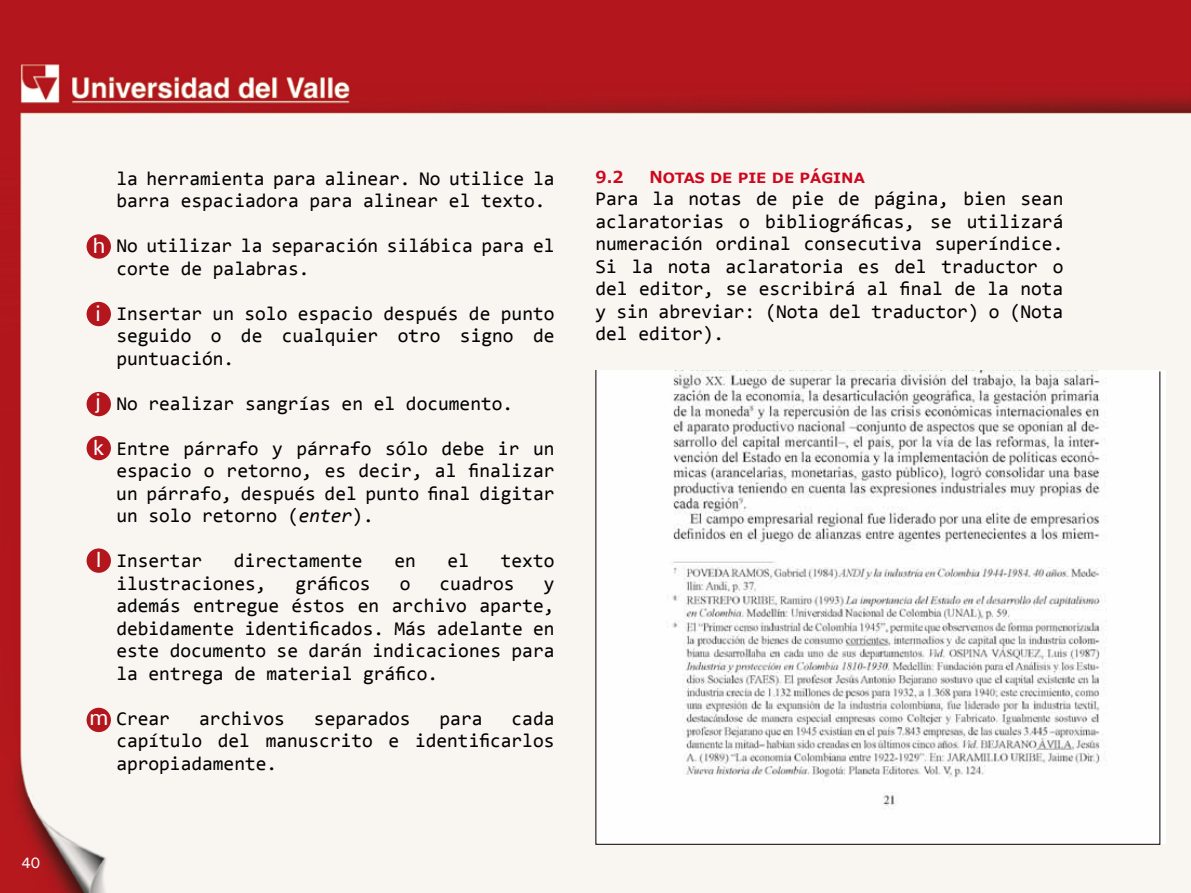
<style>
.page{position:relative;width:1191px;height:893px;background:#fff}
.page>*{position:absolute;margin:0;border:0;box-sizing:border-box;transform-origin:0 0}
.t1{font:19.5px/22.5px "Consolas";color:#000;text-align:justify}
.t2{font:700 16.5px "Meiryo";color:#cd071e}
.t3{font:500 15px "Univers";color:#fff}
.s1{font-family:"Univers";font-weight:500;font-size:22.05px;color:#fff}
.s2{font-style:italic}
</style>
<div class="page">
<img style="left:0;top:0;width:1191px;height:893px">
<svg style="left:595px;top:369px;width:565px;height:476px"></svg>
<div style="left:87px;top:234px;width:24px;height:25px;background:#b3161d;border-radius:50%"></div>
<div style="left:87px;top:302px;width:24px;height:24px;background:#b3161d;border-radius:50%"></div>
<div style="left:87px;top:392px;width:24px;height:24px;background:#b3161d;border-radius:50%"></div>
<div style="left:87px;top:436px;width:24px;height:24px;background:#b3161d;border-radius:50%"></div>
<div style="left:87px;top:548px;width:24px;height:25px;background:#b3161d;border-radius:50%"></div>
<div style="left:87px;top:708px;width:24px;height:24px;background:#b3161d;border-radius:50%"></div>
<p class="t3" style="left:21px;top:853px;width:20px">40</p>
<p class="t1" style="left:116px;top:166px;width:439px">la herramienta para alinear. No utilice la barra espaciadora para alinear el texto.</p>
<p class="t1" style="left:116px;top:234px;width:439px;text-indent:-24px"><span class="s1">h</span> No utilizar la separación silábica para el corte de palabras.</p>
<p class="t1" style="left:116px;top:301px;width:440px;text-indent:-21px"><span class="s1">i</span> Insertar un solo espacio después de punto seguido o de cualquier otro signo de puntuación.</p>
<p class="t1" style="left:95px;top:391px;width:419px"><span class="s1">j</span> No realizar sangrías en el documento.</p>
<p class="t1" style="left:116px;top:436px;width:439px;text-indent:-24px"><span class="s1">k</span> Entre párrafo y párrafo sólo debe ir un espacio o retorno, es decir, al finalizar un párrafo, después del punto final digitar un solo retorno (<span class="s2">enter</span>).</p>
<p class="t1" style="left:96px;top:549px;width:108px"><span class="s1">l</span> Insertar</p>
<p class="t1" style="left:234px;top:549px;width:130px">directamente</p>
<p class="t1" style="left:394px;top:549px;width:23px">en</p>
<p class="t1" style="left:447px;top:549px;width:23px">el</p>
<p class="t1" style="left:501px;top:549px;width:55px">texto</p>
<p class="t1" style="left:116px;top:572px;width:152px">ilustraciones,</p>
<p class="t1" style="left:295px;top:572px;width:77px">gráficos</p>
<p class="t1" style="left:400px;top:572px;width:12px">o</p>
<p class="t1" style="left:439px;top:572px;width:77px">cuadros</p>
<p class="t1" style="left:116px;top:572px;width:439px;text-indent:427px">y además entregue éstos en archivo aparte, debidamente identificados. Más adelante en este documento se darán indicaciones para la entrega de material gráfico.</p>
<p class="t1" style="left:89px;top:707px;width:82px"><span class="s1">m</span> Crear</p>
<p class="t1" style="left:199px;top:707px;width:87px">archivos</p>
<p class="t1" style="left:314px;top:707px;width:98px">separados</p>
<p class="t1" style="left:439px;top:707px;width:44px">para</p>
<p class="t1" style="left:116px;top:707px;width:440px;text-indent:395px">cada capítulo del manuscrito e identificarlos apropiadamente.</p>
<p class="t2" style="left:595px;top:165px;width:30px">9.2</p>
<p class="t2" style="left:649px;top:165px;width:217px">Notas de pie de página</p>
<p class="t1" style="left:595px;top:187px;width:469px">Para la notas de pie de página, bien sean aclaratorias o bibliográficas, se utilizará numeración ordinal consecutiva superíndice.<br>Si la nota aclaratoria es del traductor o del editor, se escribirá al final de la nota y sin abreviar: (Nota del traductor) o (Nota del editor).</p>
</div>
